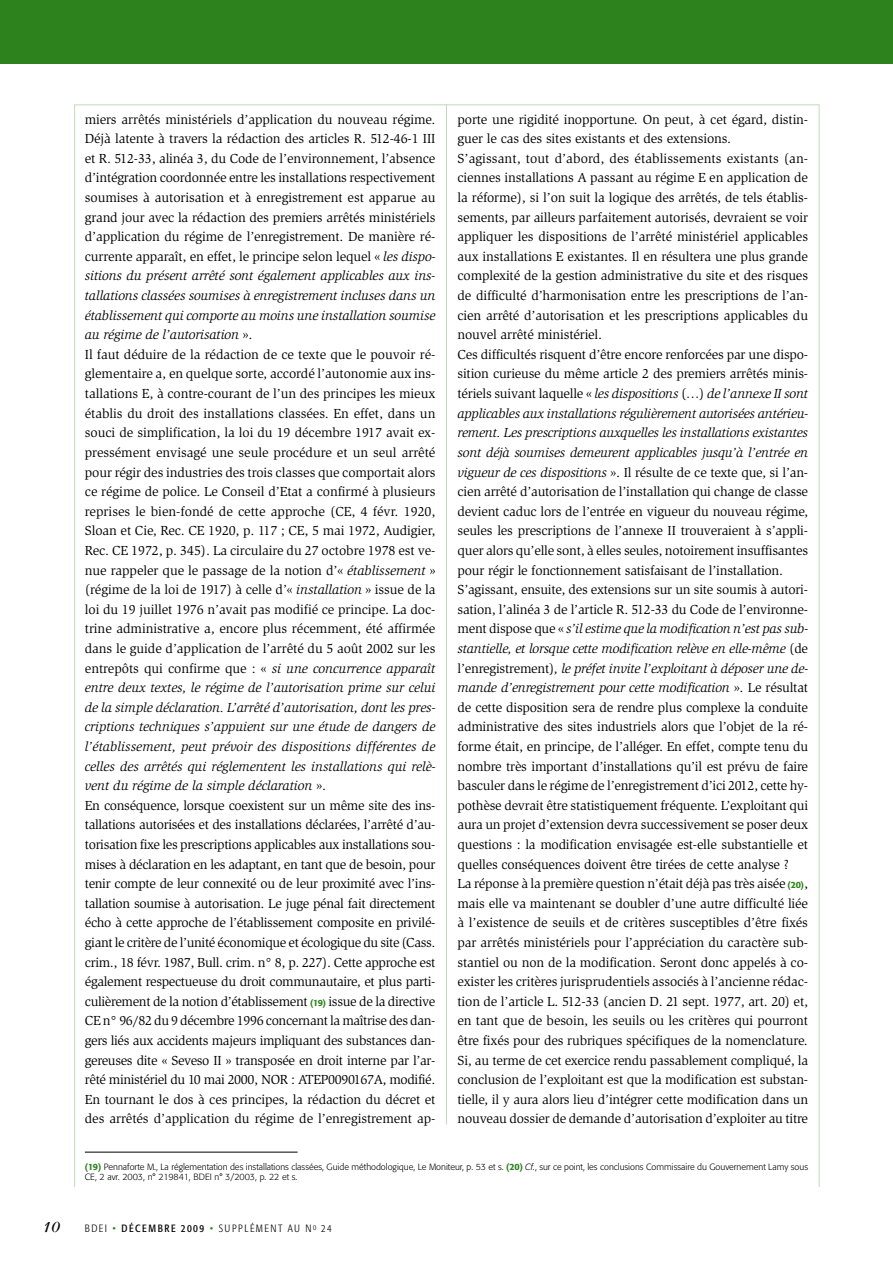
<style>
.page{position:relative;width:893px;height:1263px;background:#fff}
.page>*{position:absolute;margin:0;border:0;box-sizing:border-box;transform-origin:0 0}
.t1{font:700 16.5px "Isadora";color:#000}
.t2{font:13.5px/19.6px "Slimbach";letter-spacing:-.015em;color:#000}
.t3{font:300 condensed 10.5px "Formata";letter-spacing:.14em;color:#000}
.t4{font:300 9px/10.5px "Formata";color:#000}
.s1{font-style:italic}
.s2{font-family:"Formata";font-weight:500;font-size:9px;color:#2e821e}
.s3{font-weight:500;color:#2e821e}
.s4{color:#2e821e}
.s5{font-weight:400}
</style>
<div class="page">
<hr style="left:446px;top:104px;width:1px;height:1021px;background:#c1dabc">
<hr style="left:74px;top:105px;width:1px;height:1082px;background:#c1dabc">
<hr style="left:74px;top:104px;width:745px;height:1px;background:#c1dabc">
<hr style="left:818px;top:105px;width:1px;height:1082px;background:#c1dabc">
<div style="left:0;top:0;width:892px;height:64px;background:#2e821e"></div>
<hr style="left:85px;top:1152px;width:212px;height:1px;background:#000">
<p class="t2" style="left:85px;top:110px;width:352px">miers arrêtés ministériels d’application du nouveau régime.<br>Déjà latente à travers la rédaction des articles R. 512-46-1 III et R. 512-33, alinéa 3, du Code de l’environnement, l’absence d’intégration coordonnée entre les installations respectivement soumises à autorisation et à enregistrement est apparue au grand jour avec la rédaction des premiers arrêtés ministériels d’application du régime de l’enregistrement. De manière ré&shy;currente apparaît, en effet, le principe selon lequel « <span class="s1">les dispo&shy;sitions du présent arrêté sont également applicables aux ins&shy;tallations classées soumises à enregistrement incluses dans un établissement qui comporte au moins une installation soumise au régime de l’autorisation</span> ».<br>Il faut déduire de la rédaction de ce texte que le pouvoir ré&shy;glementaire a, en quelque sorte, accordé l’autonomie aux ins&shy;tallations E, à contre-courant de l’un des principes les mieux établis du droit des installations classées. En effet, dans un souci de simplification, la loi du 19 décembre 1917 avait ex&shy;pressément envisagé une seule procédure et un seul arrêté pour régir des industries des trois classes que comportait alors ce régime de police. Le Conseil d’Etat a confirmé à plusieurs reprises le bien-fondé de cette approche (CE, 4 févr. 1920, Sloan et Cie, Rec. CE 1920, p. 117 ; CE, 5 mai 1972, Audigier, Rec. CE 1972, p. 345). La circulaire du 27 octobre 1978 est ve&shy;nue rappeler que le passage de la notion d’« <span class="s1">établissement</span> » (régime de la loi de 1917) à celle d’« <span class="s1">installation</span> » issue de la loi du 19 juillet 1976 n’avait pas modifié ce principe. La doc&shy;trine administrative a, encore plus récemment, été affirmée dans le guide d’application de l’arrêté du 5 août 2002 sur les entrepôts qui confirme que : « <span class="s1">si une concurrence apparaît entre deux textes, le régime de l’autorisation prime sur celui de la simple déclaration. L’arrêté d’autorisation, dont les pres&shy;criptions techniques s’appuient sur une étude de dangers de l’établissement, peut prévoir des dispositions différentes de celles des arrêtés qui réglementent les installations qui relè&shy;vent du régime de la simple déclaration</span> ».<br>En conséquence, lorsque coexistent sur un même site des ins&shy;tallations autorisées et des installations déclarées, l’arrêté d’au&shy;torisation fixe les prescriptions applicables aux installations sou&shy;mises à déclaration en les adaptant, en tant que de besoin, pour tenir compte de leur connexité ou de leur proximité avec l’ins&shy;tallation soumise à autorisation. Le juge pénal fait directement écho à cette approche de l’établissement composite en privilé&shy;giant le critère de l’unité économique et écologique du site(Cass. crim., 18 févr. 1987, Bull. crim. n° 8, p. 227). Cette approche est également respectueuse du droit communautaire, et plus parti&shy;culièrement de la notion d’établissement <span class="s2">(19)</span> issue de la directive CE n° 96/82 du 9 décembre 1996 concernant la maîtrise des dan&shy;gers liés aux accidents majeurs impliquant des substances dan&shy;gereuses dite « Seveso II » transposée en droit interne par l’ar&shy;rêté ministériel du 10 mai 2000, NOR : ATEP0090167A, modifié.<br>En tournant le dos à ces principes, la rédaction du décret et des arrêtés d’application du régime de l’enregistrement ap-</p>
<p class="t2" style="left:457px;top:110px;width:352px">porte une rigidité inopportune. On peut, à cet égard, distin&shy;guer le cas des sites existants et des extensions.<br>S’agissant, tout d’abord, des établissements existants (an&shy;ciennes installations A passant au régime E en application de la réforme), si l’on suit la logique des arrêtés, de tels établis&shy;sements, par ailleurs parfaitement autorisés, devraient se voir appliquer les dispositions de l’arrêté ministériel applicables aux installations E existantes. Il en résultera une plus grande complexité de la gestion administrative du site et des risques de difficulté d’harmonisation entre les prescriptions de l’an&shy;cien arrêté d’autorisation et les prescriptions applicables du nouvel arrêté ministériel.<br>Ces difficultés risquent d’être encore renforcées par une dispo&shy;sition curieuse du même article 2 des premiers arrêtés minis&shy;tériels suivant laquelle « <span class="s1">les dispositions</span> (…) <span class="s1">de l’annexe II sont applicables aux installations régulièrement autorisées antérieu&shy;rement. Les prescriptions auxquelles les installations existantes sont déjà soumises demeurent applicables jusqu’à l’entrée en vigueur de ces dispositions</span> ». Il résulte de ce texte que, si l’an&shy;cien arrêté d’autorisation de l’installation qui change de classe devient caduc lors de l’entrée en vigueur du nouveau régime, seules les prescriptions de l’annexe II trouveraient à s’appli&shy;quer alors qu’elle sont, à elles seules, notoirement insuffisantes pour régir le fonctionnement satisfaisant de l’installation.<br>S’agissant, ensuite, des extensions sur un site soumis à autori&shy;sation, l’alinéa 3 de l’article R. 512-33 du Code de l’environne&shy;ment dispose que « <span class="s1">s’il estime que la modification n’est pas sub&shy;stantielle, et lorsque cette modification relève en elle-même</span> (de l’enregistrement)<span class="s1">, le préfet invite l’exploitant à déposer une de&shy;mande d’enregistrement pour cette modification</span> ». Le résultat de cette disposition sera de rendre plus complexe la conduite administrative des sites industriels alors que l’objet de la ré&shy;forme était, en principe, de l’alléger. En effet, compte tenu du nombre très important d’installations qu’il est prévu de faire basculer dans le régime de l’enregistrement d’ici 2012, cette hy&shy;pothèse devrait être statistiquement fréquente. L’exploitant qui aura un projet d’extension devra successivement se poser deux questions : la modification envisagée est-elle substantielle et quelles conséquences doivent être tirées de cette analyse ?<br>La réponse à la première question n’était déjà pas très aisée <span class="s2">(20)</span>, mais elle va maintenant se doubler d’une autre difficulté liée à l’existence de seuils et de critères susceptibles d’être fixés par arrêtés ministériels pour l’appréciation du caractère sub&shy;stantiel ou non de la modification. Seront donc appelés à co&shy;exister les critères jurisprudentiels associés à l’ancienne rédac&shy;tion de l’article L. 512-33 (ancien D. 21 sept. 1977, art. 20) et, en tant que de besoin, les seuils ou les critères qui pourront être fixés pour des rubriques spécifiques de la nomenclature.<br>Si, au terme de cet exercice rendu passablement compliqué, la conclusion de l’exploitant est que la modification est substan&shy;tielle, il y aura alors lieu d’intégrer cette modification dans un nouveau dossier de demande d’autorisation d’exploiter au titre</p>
<p class="t4" style="left:85px;top:1162px;width:724px"><span class="s3">(19)</span> Pennaforte M., La réglementation des installations classées, Guide méthodologique, Le Moniteur, p. 53 et s. <span class="s3">(20)</span> <span class="s1">Cf.</span>, sur ce point, les conclusions Commissaire du Gouvernement Lamy sous<br>CE, 2 avr. 2003, n° 219841, BDEI n° 3/2003, p. 22 et s.</p>
<p class="t1" style="left:42px;top:1220px;width:20px">10</p>
<p class="t3" style="left:85px;top:1224px;width:248px">BDEI <span class="s4">•</span> <span class="s5">DÉCEMBRE 2009</span> <span class="s4">•</span> SUPPLÉMENT AU N<sup>0</sup> 24</p>
</div>
